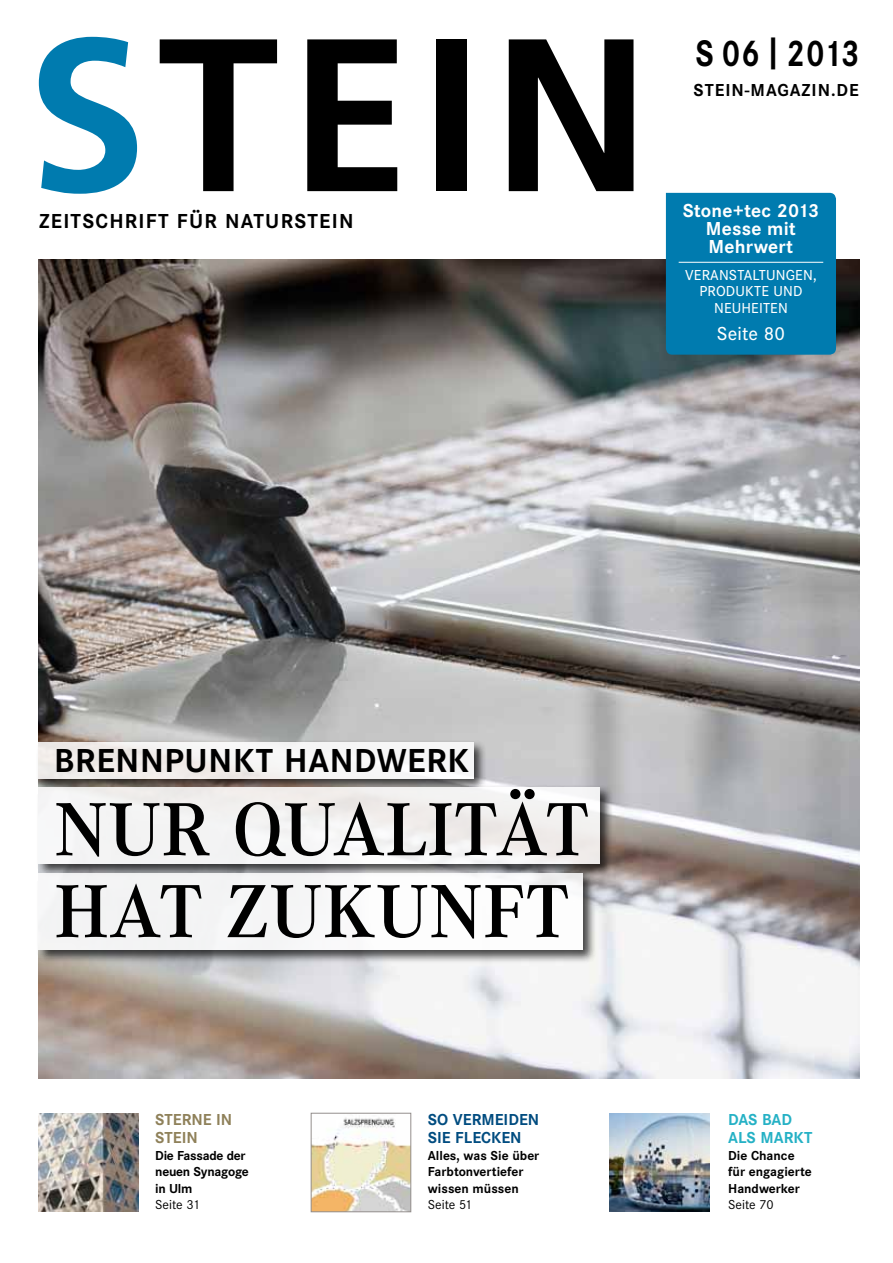
<style>
.page{position:relative;width:893px;height:1263px;background:#fff}
.page>*{position:absolute;margin:0;border:0;box-sizing:border-box;transform-origin:0 0}
.t1{font:700 217.35px "Frutiger";letter-spacing:.05em;color:#000}
.t2{font:600 78px/81.9px "Corporate A";letter-spacing:.005em;color:#000}
.t3{font:700 38.25px "Corporate S";letter-spacing:.01em;color:#000;scale:.85 1}
.t4{font:700 34.5px "Corporate S";letter-spacing:.02em;color:#000}
.t5{font:700 21px "Corporate S";letter-spacing:.06em;color:#000}
.t6{font:700 19.5px/18px "Corporate S";letter-spacing:-.005em;color:#fff;text-align:center}
.t7{font:500 19.5px "Corporate S";letter-spacing:.01em;color:#fff}
.t8{font:700 18px "Corporate S";letter-spacing:.055em;color:#000}
.t9{font:700 16.5px/18px "Corporate S";color:#004c80}
.t10{font:700 16.5px/18px "Corporate S";color:#25b1c5}
.t11{font:700 16.5px/18px "Corporate S";color:#8f815a}
.t12{font:500 15px/16.5px "Corporate S";letter-spacing:.01em;color:#fff;text-align:center}
.t13{font:700 13.5px/16.5px "Corporate S";letter-spacing:-.015em;color:#000}
.t14{font:13.5px "Corporate S";color:#000}
.s1{color:#007baf}
</style>
<div class="page">
<img style="left:39px;top:260px;width:820px;height:818px">
<div style="left:36px;top:740px;width:451px;height:52px;background:#000;opacity:.85"></div>
<div style="left:38px;top:742px;width:435px;height:36px;background:linear-gradient(to right,#eeeae7,#f9fafb)"></div>
<div style="left:36px;top:785px;width:578px;height:92px;background:#000;opacity:.85"></div>
<div style="left:38px;top:787px;width:562px;height:76px;background:#f3f3f3"></div>
<div style="left:36px;top:871px;width:560px;height:92px;background:#000;opacity:.85"></div>
<div style="left:38px;top:873px;width:544px;height:76px;background:#f6f7f8"></div>
<img style="left:313px;top:1117px;width:96px;height:93px">
<div style="left:311px;top:1113px;width:100px;height:99px;border:1px solid #948f8d"></div>
<img style="left:610px;top:1113px;width:99px;height:99px">
<img style="left:39px;top:1113px;width:99px;height:99px">
<div style="left:666px;top:193px;width:170px;height:162px;background:#007baf"></div>
<hr style="left:679px;top:262px;width:144px;height:1px;background:#fff">
<h1 class="t1" style="left:26px;top:-12px;width:625px"><span class="s1">S</span>TEIN</h1>
<h3 class="t5" style="left:39px;top:208px;width:313px">Zeitschrift für Naturstein</h3>
<h3 class="t3" style="left:695px;top:31px;width:195px">S 06 | 2013</h3>
<h3 class="t8" style="left:693px;top:80px;width:167px">stein-magazin .de</h3>
<h3 class="t6" style="left:683px;top:201px;width:138px">Stone+tec 2013<br>M esse mit<br>Mehrwert</h3>
<p class="t12" style="left:685px;top:267px;width:133px">VERANSTALTUNGEN,<br>PRODUKTE UND<br>NEUHEITEN</p>
<h3 class="t7" style="left:717px;top:323px;width:70px">Seite 80</h3>
<h3 class="t4" style="left:54px;top:741px;width:374px">brenn pun kt HaNDWERK</h3>
<h2 class="t2" style="left:54px;top:790px;width:537px">NUR QUALITÄT<br>HAT ZUKUNFT</h2>
<p class="t11" style="left:155px;top:1111px;width:76px">Stern e in<br>Stein</p>
<p class="t13" style="left:155px;top:1147px;width:95px">Die Fassade der neuen Synagoge in Ulm</p>
<p class="t14" style="left:155px;top:1197px;width:46px">Seite 31</p>
<p class="t9" style="left:428px;top:1111px;width:110px">So vermeiden sie Flecken</p>
<p class="t13" style="left:428px;top:1147px;width:113px">Alles, was Sie über<br>Farbtonvertiefer wissen müssen</p>
<p class="t14" style="left:428px;top:1197px;width:46px">Seite 51</p>
<p class="t10" style="left:728px;top:1111px;width:86px">Das BaD als Markt</p>
<p class="t13" style="left:728px;top:1147px;width:85px">Die Chance für engagierte<br>Handwerker</p>
<p class="t14" style="left:728px;top:1197px;width:47px">Seite 70</p>
</div>
